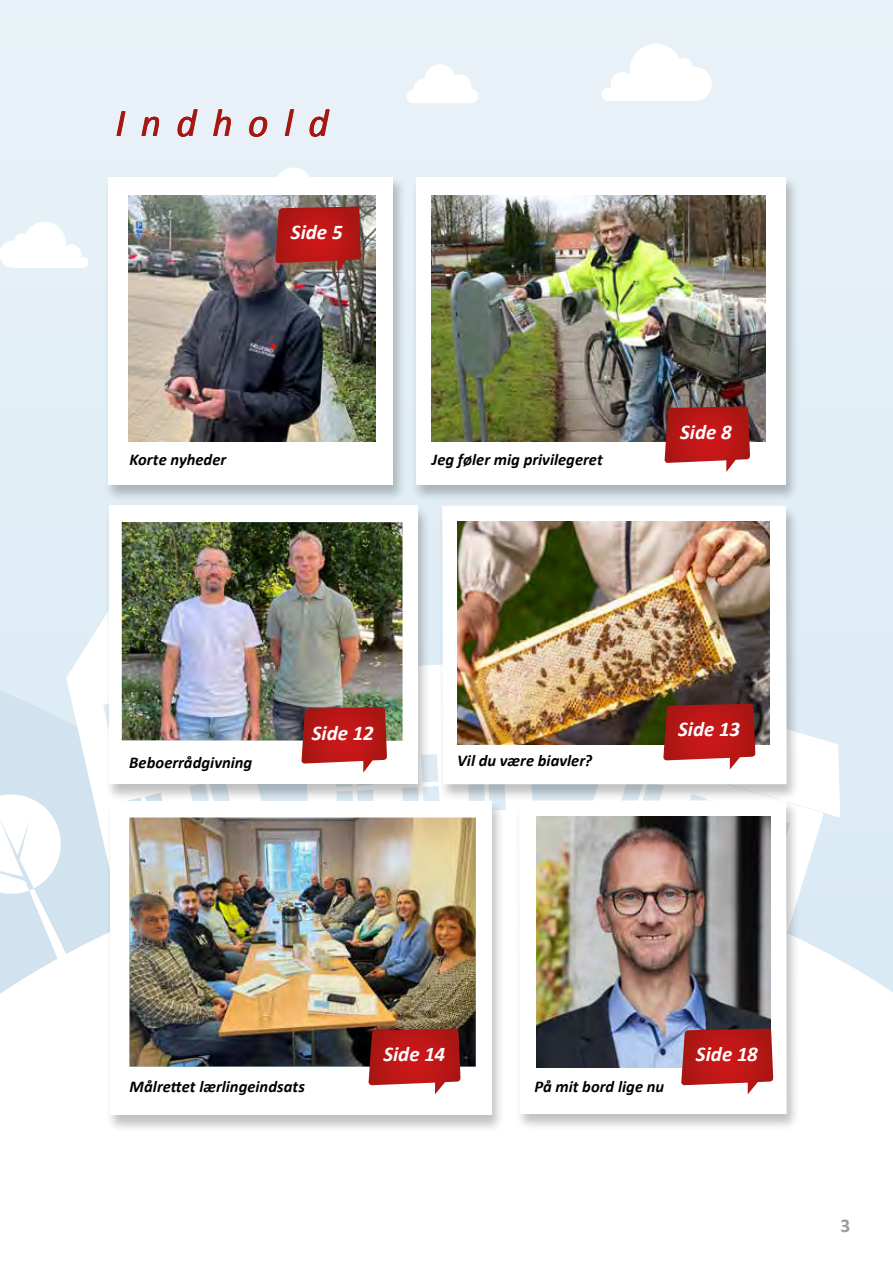
<style>
.page{position:relative;width:893px;height:1263px;background:#e7f1f7}
.page>*{position:absolute;margin:0;border:0;box-sizing:border-box;transform-origin:0 0}
.t1{font:italic 39.6px "Calibri";letter-spacing:.39em;color:#a61612}
.t2{font:italic 700 21px "Calibri";color:#fff}
.t3{font:700 19.5px "Calibri";color:#9d9d9c}
.t4{font:italic 700 16.5px "Calibri";color:#000}
</style>
<div class="page">
<svg style="left:602px;top:44px;width:110px;height:57px"></svg>
<svg style="left:0;top:222px;width:88px;height:46px"></svg>
<svg style="left:406px;top:64px;width:72px;height:39px"></svg>
<svg style="left:0;top:690px;width:66px;height:97px;fill:#d1e3ef"></svg>
<svg style="left:431px;top:665px;width:83px;height:193px"></svg>
<svg style="left:800px;top:733px;width:40px;height:125px;fill:#fff"></svg>
<svg style="left:66px;top:619px;width:40px;height:239px"></svg>
<svg style="left:0;top:858px;width:893px;height:405px;background:#fbfcfd"></svg>
<svg style="left:0;top:986px;width:198px;height:277px"></svg>
<div style="left:0;top:995px;width:196px;height:268px;background:#fff"></div>
<div style="left:0;top:1070px;width:40px;height:157px;background:#fff"></div>
<svg style="left:0;top:787px;width:74px;height:188px;background:#e3eef5"></svg>
<div style="left:411px;top:176px;width:388px;height:326px;background:#000;opacity:.25"></div>
<div style="left:416px;top:177px;width:370px;height:308px;background:#fff"></div>
<img style="left:432px;top:196px;width:334px;height:245px">
<div style="left:104px;top:176px;width:303px;height:326px;background:#000;opacity:.25"></div>
<div style="left:108px;top:177px;width:285px;height:308px;background:#fff"></div>
<img style="left:129px;top:196px;width:246px;height:245px">
<div style="left:514px;top:800px;width:286px;height:332px;background:#000;opacity:.25"></div>
<div style="left:519px;top:802px;width:268px;height:312px;background:#fff"></div>
<img style="left:537px;top:816px;width:234px;height:251px">
<div style="left:104px;top:505px;width:327px;height:297px;background:#000;opacity:.25"></div>
<div style="left:109px;top:506px;width:309px;height:278px;background:#fff"></div>
<img style="left:122px;top:522px;width:280px;height:219px">
<div style="left:437px;top:505px;width:363px;height:297px;background:#000;opacity:.25"></div>
<div style="left:442px;top:506px;width:345px;height:278px;background:#fff"></div>
<img style="left:457px;top:521px;width:313px;height:223px">
<svg style="left:665px;top:406px;width:85px;height:66px;background:#bf3d3c"></svg>
<svg style="left:681px;top:1029px;width:92px;height:65px;background:#c33f3f"></svg>
<div style="left:106px;top:801px;width:399px;height:332px;background:#000;opacity:.25"></div>
<div style="left:111px;top:802px;width:381px;height:313px;background:#fff"></div>
<img style="left:130px;top:817px;width:346px;height:249px">
<svg style="left:369px;top:1029px;width:91px;height:65px;background:#bf3a39"></svg>
<svg style="left:663px;top:704px;width:92px;height:65px;background:#be3b39"></svg>
<img style="left:253px;top:167px;width:108px;height:105px">
<svg style="left:301px;top:707px;width:86px;height:66px"></svg>
<h1 class="t1" style="left:115px;top:96px;width:215px">Indhold</h1>
<p class="t2" style="left:291px;top:219px;width:53px">Side 5</p>
<p class="t4" style="left:129px;top:449px;width:98px">Korte nyheder</p>
<p class="t4" style="left:432px;top:449px;width:172px">Jeg føler mig privilegeret</p>
<p class="t2" style="left:680px;top:419px;width:53px">Side 8</p>
<p class="t4" style="left:129px;top:752px;width:125px">Beboerrådgivning</p>
<p class="t2" style="left:312px;top:719px;width:64px">Side 12</p>
<p class="t4" style="left:457px;top:750px;width:136px">Vil du være biavler?</p>
<p class="t2" style="left:678px;top:716px;width:63px">Side 13</p>
<p class="t4" style="left:130px;top:1076px;width:177px">Målrettet lærlingeindsats</p>
<p class="t2" style="left:383px;top:1041px;width:63px">Side 14</p>
<p class="t4" style="left:534px;top:1076px;width:131px">På mit bord lige nu</p>
<p class="t2" style="left:696px;top:1041px;width:63px">Side 18</p>
<p class="t3" style="left:841px;top:1213px;width:11px">3</p>
</div>
